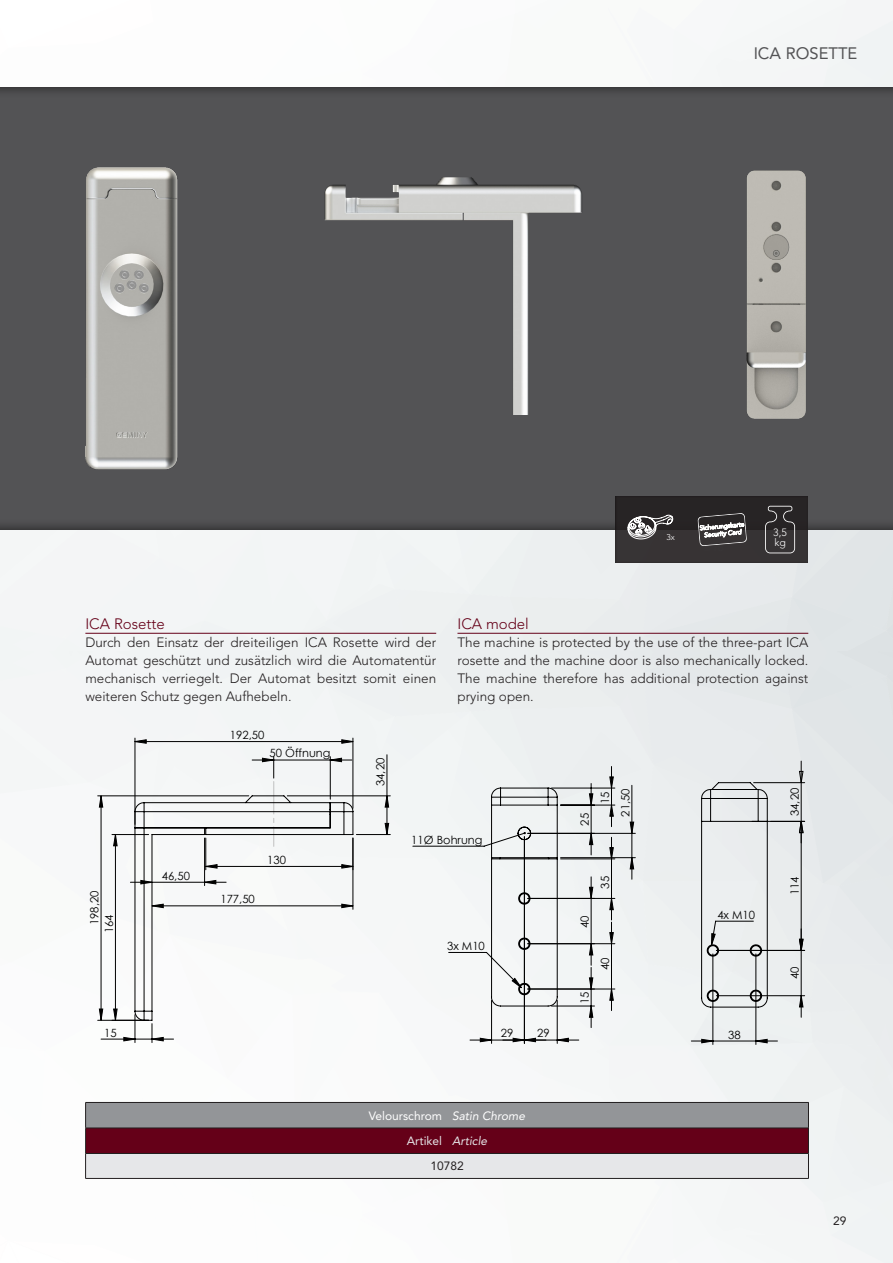
<style>
.page{position:relative;width:893px;height:1263px;background:#fff}
.page>*{position:absolute;margin:0;border:0;box-sizing:border-box;transform-origin:0 0}
.t1{font:16.5px "Avenir LT Std";color:#535355}
.Produktüberschrift{font:300 15px "Avenir LT Std";color:#650018}
.Produktüberschrift_E{font:300 15px "Avenir LT Std";color:#650018}
.Produkttext{font:300 13.5px/18px "Avenir LT Std";color:#231f20;text-align:justify}
.Produkttext_EN{font:300 13.5px/18px "Avenir LT Std";color:#231f20;text-align:justify}
.Artikeltabelle_Kopf{font:12px "Avenir LT Std";color:#fff}
.Artikeltabelle_Kopf-2{font:12px "Avenir LT Std";color:#e6e7e9}
.Artikeltabelle_Inhal{font:12px "Avenir LT Std";color:#231f20}
.t2{font:11.25px "Century Gothic";color:#000}
.Artikeltabelle_Kopf-3{font:300 10.5px "Avenir LT Std";color:#fff}
.Produkttext-2{font:300 8.4px "Avenir LT Std";color:#fff}
.s1{font-style:italic}
</style>
<div class="page">
<img style="left:0;top:0;width:893px;height:1263px">
<div style="left:0;top:80px;width:893px;height:450px;background:#535355"></div>
<div style="left:614px;top:495px;width:195px;height:69px;background:#312e2f"></div>
<svg style="left:765px;top:506px;width:30px;height:47px"></svg>
<svg style="left:697px;top:513px;width:50px;height:33px"></svg>
<div style="left:86px;top:1102px;width:722px;height:26px;background:#939598"></div>
<div style="left:86px;top:1128px;width:722px;height:25px;background:#650018"></div>
<div style="left:86px;top:1153px;width:722px;height:25px;background:#e6e7e9"></div>
<hr style="left:85px;top:1102px;width:724px;height:1px;background:#231f20">
<hr style="left:85px;top:1128px;width:724px;height:1px;background:#231f20">
<svg style="left:808px;top:1103px;width:1px;height:75px"></svg>
<hr style="left:85px;top:1178px;width:724px;height:1px;background:#231f20">
<svg style="left:85px;top:1103px;width:1px;height:75px"></svg>
<hr style="left:85px;top:1153px;width:724px;height:1px;background:#231f20">
<div style="left:412px;top:832px;width:79px;height:156px;background:#f5f7f7"></div>
<hr style="left:491px;top:1000px;width:1px;height:43px;background:#000">
<hr style="left:135px;top:738px;width:1px;height:86px;background:#000">
<hr style="left:353px;top:738px;width:1px;height:70px;background:#000">
<hr style="left:557px;top:1000px;width:1px;height:43px;background:#000">
<hr style="left:524px;top:837px;width:1px;height:206px;background:#000">
<hr style="left:101px;top:1039px;width:34px;height:1px;background:#000">
<svg style="left:799px;top:761px;width:5px;height:21px"></svg>
<svg style="left:803px;top:822px;width:1px;height:21px"></svg>
<hr style="left:754px;top:782px;width:51px;height:1px;background:#000">
<hr style="left:387px;top:755px;width:1px;height:41px;background:#000">
<hr style="left:387px;top:796px;width:1px;height:38px;background:#000">
<hr style="left:287px;top:795px;width:103px;height:1px;background:#000">
<hr style="left:356px;top:834px;width:34px;height:1px;background:#000">
<hr style="left:716px;top:995px;width:89px;height:1px;background:#000">
<hr style="left:716px;top:950px;width:89px;height:1px;background:#000">
<hr style="left:771px;top:821px;width:34px;height:1px;background:#000">
<hr style="left:101px;top:796px;width:1px;height:224px;background:#000">
<hr style="left:98px;top:1020px;width:51px;height:1px;background:#000">
<hr style="left:98px;top:795px;width:151px;height:1px;background:#000">
<hr style="left:112px;top:834px;width:37px;height:1px;background:#000">
<hr style="left:713px;top:954px;width:1px;height:90px;background:#000">
<hr style="left:756px;top:954px;width:1px;height:90px;background:#000">
<svg style="left:134px;top:739px;width:220px;height:5px"></svg>
<svg style="left:470px;top:1037px;width:109px;height:5px"></svg>
<svg style="left:384px;top:795px;width:5px;height:13px"></svg>
<svg style="left:384px;top:823px;width:5px;height:12px"></svg>
<svg style="left:768px;top:777px;width:35px;height:230px;background:#dde0e1"></svg>
<svg style="left:799px;top:929px;width:5px;height:22px"></svg>
<svg style="left:99px;top:1008px;width:4px;height:13px"></svg>
<svg style="left:99px;top:795px;width:4px;height:13px"></svg>
<div style="left:113px;top:757px;width:241px;height:285px;background:#f5f7f7"></div>
<svg style="left:691px;top:1038px;width:86px;height:5px"></svg>
<svg style="left:134px;top:795px;width:220px;height:226px"></svg>
<svg style="left:491px;top:766px;width:277px;height:261px"></svg>
<hr style="left:85px;top:633px;width:351px;height:1px;background:#650018">
<hr style="left:457px;top:633px;width:351px;height:1px;background:#650018">
<img style="left:85px;top:167px;width:93px;height:303px">
<img style="left:746px;top:170px;width:60px;height:249px">
<img style="left:324px;top:177px;width:258px;height:238px">
<svg style="left:627px;top:514px;width:47px;height:26px"></svg>
<p class="t1" style="left:754px;top:44px;width:105px">ICA ROSETTE</p>
<p class="Produkttext-2" style="left:666px;top:532px;width:10px">3x</p>
<p class="Artikeltabelle_Kopf-3" style="left:773px;top:526px;width:15px">3,5</p>
<p class="Artikeltabelle_Kopf-3" style="left:774px;top:536px;width:13px">kg</p>
<p class="Produktüberschrift" style="left:85px;top:615px;width:81px">ICA Rosette</p>
<p class="Produkttext" style="left:85px;top:633px;width:352px">Durch den Einsatz der dreiteiligen ICA Rosette wird der Automat geschützt und zusätzlich wird die Automatentür mechanisch verriegelt. Der Automat besitzt somit einen weiteren Schutz gegen Aufhebeln.</p>
<p class="t2" style="left:230px;top:727px;width:36px">192,50</p>
<p class="t2" style="left:270px;top:745px;width:62px">50 Öffnung</p>
<p class="t2" style="left:373px;top:786px;width:30px;rotate:-90deg">34,20</p>
<p class="Produktüberschrift_E" style="left:457px;top:615px;width:73px">ICA model</p>
<p class="Produkttext_EN" style="left:457px;top:633px;width:352px">The machine is protected by the use of the three-part ICA rosette and the machine door is also mechanically locked.<br>The machine therefore has additional protection against prying open.</p>
<p class="t2" style="left:577px;top:826px;width:14px;rotate:-90deg">25</p>
<p class="t2" style="left:597px;top:804px;width:14px;rotate:-90deg">15</p>
<p class="t2" style="left:618px;top:817px;width:30px;rotate:-90deg">21,50</p>
<p class="t2" style="left:787px;top:816px;width:30px;rotate:-90deg">34,20</p>
<p class="t2" style="left:411px;top:832px;width:73px">11Ø Bohrung</p>
<p class="t2" style="left:267px;top:852px;width:20px">130</p>
<p class="t2" style="left:87px;top:925px;width:36px;rotate:-90deg">198,20</p>
<p class="t2" style="left:101px;top:933px;width:20px;rotate:-90deg">164</p>
<p class="t2" style="left:162px;top:868px;width:30px">46,50</p>
<p class="t2" style="left:220px;top:891px;width:36px">177,50</p>
<p class="t2" style="left:577px;top:928px;width:14px;rotate:-90deg">40</p>
<p class="t2" style="left:597px;top:889px;width:14px;rotate:-90deg">35</p>
<p class="t2" style="left:717px;top:907px;width:39px">4x M10</p>
<p class="t2" style="left:787px;top:895px;width:20px;rotate:-90deg">114</p>
<p class="t2" style="left:447px;top:938px;width:39px">3x M10</p>
<p class="t2" style="left:597px;top:970px;width:14px;rotate:-90deg">40</p>
<p class="t2" style="left:787px;top:979px;width:14px;rotate:-90deg">40</p>
<p class="t2" style="left:577px;top:1004px;width:14px;rotate:-90deg">15</p>
<p class="t2" style="left:104px;top:1025px;width:14px">15</p>
<p class="t2" style="left:501px;top:1025px;width:14px">29</p>
<p class="t2" style="left:537px;top:1025px;width:14px">29</p>
<p class="t2" style="left:728px;top:1026px;width:14px">38</p>
<p class="Artikeltabelle_Kopf" style="left:369px;top:1108px;width:158px">Velourschrom <span class="s1">Satin Chrome</span></p>
<p class="Artikeltabelle_Kopf-2" style="left:407px;top:1134px;width:82px">Artikel <span class="s1">Article</span></p>
<p class="Artikeltabelle_Inhal" style="left:430px;top:1159px;width:35px">10782</p>
<p class="Artikeltabelle_Inhal" style="left:833px;top:1214px;width:15px">29</p>
</div>
